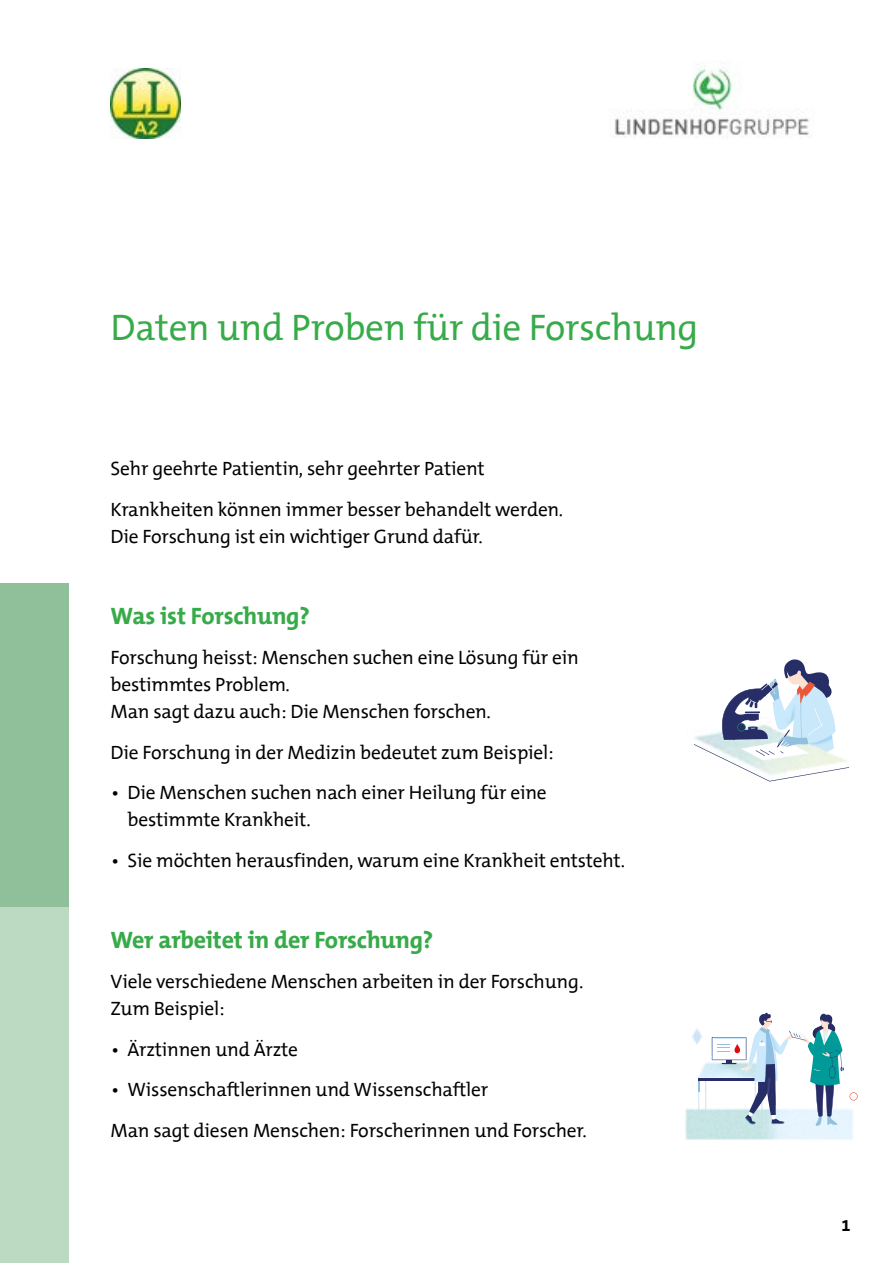
<style>
.page{position:relative;width:893px;height:1263px;background:#fff}
.page>*{position:absolute;margin:0;border:0;box-sizing:border-box;transform-origin:0 0}
.H1_Haupttitel{font:37.5px "The Mix Office LF";letter-spacing:-.01em;color:#37ab49}
.H2_Titel{font:700 24px "The Mix Office LF";letter-spacing:-.01em;color:#37ab49}
.P_Fliesstext{font:19.5px/27px "The Mix Office LF";letter-spacing:-.01em;color:#000}
.P_Fliesstext_Bullet{font:19.5px/27px "The Mix Office LF";letter-spacing:-.01em;color:#000}
.t1{font:700 16.5px "The Mix Office LF";color:#000}
</style>
<div class="page">
<img style="left:615px;top:63px;width:195px;height:74px">
<svg style="left:694px;top:659px;width:155px;height:122px"></svg>
<img style="left:685px;top:1096px;width:168px;height:44px">
<img style="left:698px;top:1063px;width:8px;height:28px">
<svg style="left:699px;top:1080px;width:1px;height:42px"></svg>
<hr style="left:699px;top:1078px;width:63px;height:2px;background:#272e67">
<img style="left:692px;top:1028px;width:11px;height:17px">
<svg style="left:706px;top:1013px;width:152px;height:113px"></svg>
<div style="left:0;top:583px;width:68px;height:324px;background:#8fc09a"></div>
<div style="left:0;top:907px;width:68px;height:356px;background:#bcd9c2"></div>
<img style="left:111px;top:68px;width:70px;height:70px">
<h1 class="H1_Haupttitel" style="left:111px;top:306px;width:589px">Daten und Proben für die Forschung</h1>
<p class="P_Fliesstext" style="left:111px;top:456px;width:376px">Sehr geehrte Patientin, sehr geehrter Patient</p>
<p class="P_Fliesstext" style="left:111px;top:496px;width:454px">Krankheiten können immer besser behandelt werden.<br>Die Forschung ist ein wichtiger Grund dafür.</p>
<h2 class="H2_Titel" style="left:111px;top:602px;width:201px">Was ist Forschung?</h2>
<p class="P_Fliesstext" style="left:111px;top:645px;width:470px">Forschung heisst: Menschen suchen eine Lösung für ein bestimmtes Problem.<br>Man sagt dazu auch: Die Menschen forschen.</p>
<p class="P_Fliesstext" style="left:111px;top:739px;width:445px">Die Forschung in der Medizin bedeutet zum Beispiel:</p>
<p class="P_Fliesstext_Bullet" style="left:128px;top:780px;width:421px;text-indent:-17px">• Die Menschen suchen nach einer Heilung für eine bestimmte Krankheit.</p>
<p class="P_Fliesstext_Bullet" style="left:111px;top:847px;width:516px">• Sie möchten herausfinden, warum eine Krankheit entsteht.</p>
<h2 class="H2_Titel" style="left:111px;top:926px;width:324px">Wer arbeitet in der Forschung?</h2>
<p class="P_Fliesstext" style="left:111px;top:969px;width:474px">Viele verschiedene Menschen arbeiten in der Forschung.<br>Zum Beispiel:</p>
<p class="P_Fliesstext_Bullet" style="left:111px;top:1036px;width:189px">• Ärztinnen und Ärzte</p>
<p class="P_Fliesstext_Bullet" style="left:111px;top:1077px;width:379px">• Wissenschaftlerinnen und Wissenschaftler</p>
<p class="P_Fliesstext" style="left:111px;top:1117px;width:478px">Man sagt diesen Menschen: Forscherinnen und Forscher.</p>
<p class="t1" style="left:841px;top:1216px;width:11px">1</p>
</div>
